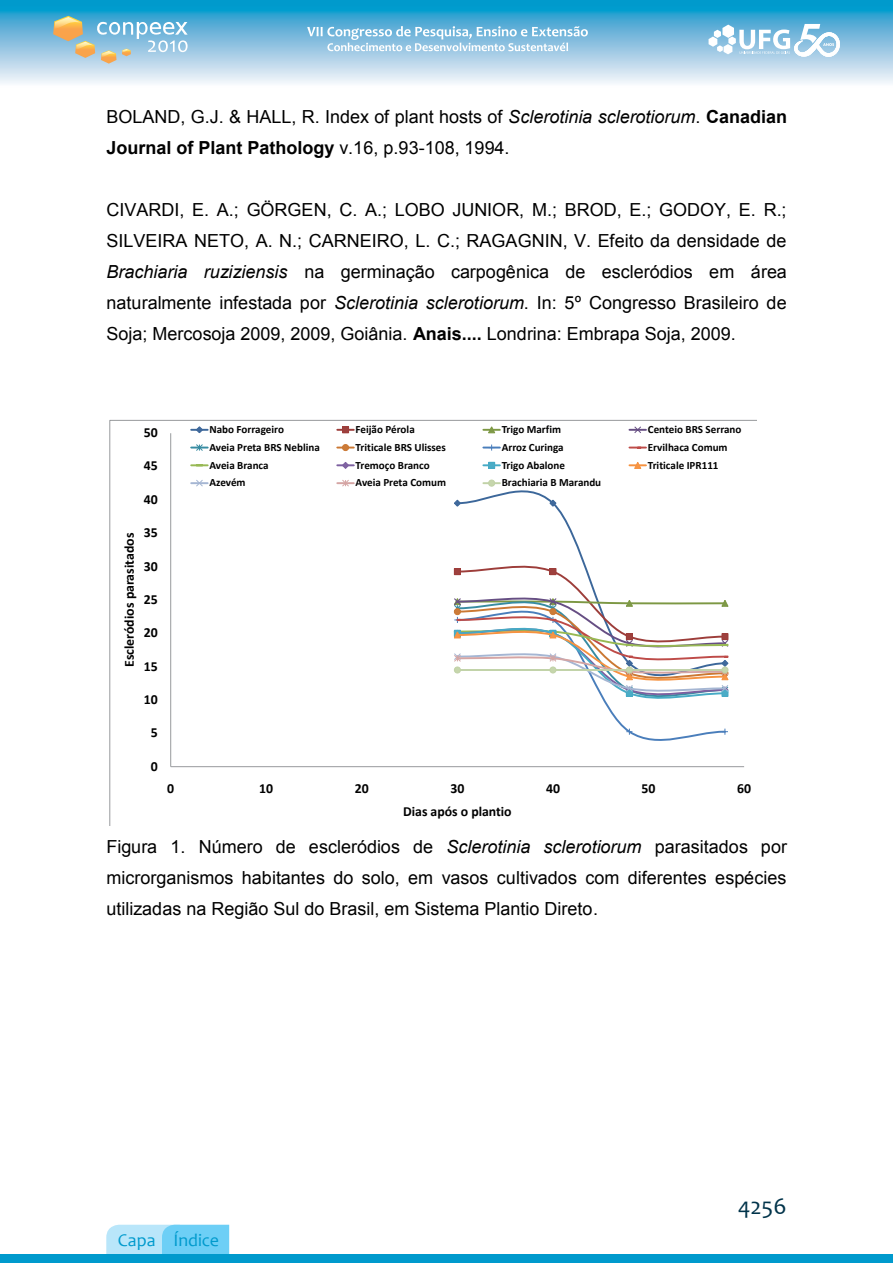
<style>
.page{position:relative;width:893px;height:1263px;background:#fff}
.page>*{position:absolute;margin:0;border:0;box-sizing:border-box;transform-origin:0 0}
.t1{font:24px "Candara";color:#00334a}
.t2{font:18px/31px "Arial";color:#000;text-align:justify}
.t3{font:18px "Candara";letter-spacing:-.005em;color:#009acd}
.t4{font:700 13.95px "Calibri";color:#000}
.t5{font:700 13.8px "Calibri";color:#000}
.t6{font:700 11.1px "Calibri";color:#000}
.s1{font-style:italic}
.s2{font-weight:700}
</style>
<div class="page">
<svg style="left:106px;top:1225px;width:123px;height:29px;background:#91d9f7"></svg>
<svg style="left:0;top:1px;width:893px;height:83px;background:#80c3e1"></svg>
<svg style="left:708px;top:24px;width:132px;height:33px"></svg>
<svg style="left:53px;top:16px;width:135px;height:48px;background:#a1c3cd"></svg>
<svg style="left:307px;top:26px;width:281px;height:25px;background:#9ccae5"></svg>
<svg style="left:109px;top:420px;width:647px;height:406px"></svg>
<div style="left:0;top:1254px;width:893px;height:9px;background:#009acd"></div>
<p class="t2" style="left:106px;top:101px;width:682px">BOLAND, G.J. &amp; HALL, R. Index of plant hosts of <span class="s1">Sclerotinia sclerotiorum</span>. <span class="s2">Canadian<br>Journal of Plant Pathology</span> v.16, p.93-108, 1994.</p>
<p class="t2" style="left:106px;top:195px;width:682px">CIVARDI, E. A.; GÖRGEN, C. A.; LOBO JUNIOR, M.; BROD, E.; GODOY, E. R.; SILVEIRA NETO, A. N.; CARNEIRO, L. C.; RAGAGNIN, V. Efeito da densidade de <span class="s1">Brachiaria ruziziensis</span> na germinação carpogênica de escleródios em área naturalmente infestada por <span class="s1">Sclerotinia sclerotiorum</span>. In: 5º Congresso Brasileiro de Soja; Mercosoja 2009, 2009, Goiânia. <span class="s2">Anais....</span> Londrina: Embrapa Soja, 2009.</p>
<p class="t5" style="left:144px;top:424px;width:15px">50</p>
<p class="t5" style="left:144px;top:457px;width:15px">45</p>
<p class="t5" style="left:144px;top:491px;width:15px">40</p>
<p class="t5" style="left:121px;top:667px;width:136px;rotate:-90deg">Escleródios parasitados</p>
<p class="t5" style="left:144px;top:524px;width:15px">35</p>
<p class="t4" style="left:144px;top:557px;width:16px">30</p>
<p class="t5" style="left:144px;top:591px;width:15px">25</p>
<p class="t5" style="left:144px;top:624px;width:15px">20</p>
<p class="t5" style="left:144px;top:657px;width:15px">15</p>
<p class="t5" style="left:144px;top:691px;width:15px">10</p>
<p class="t5" style="left:151px;top:724px;width:8px">5</p>
<p class="t4" style="left:151px;top:757px;width:9px">0</p>
<p class="t6" style="left:209px;top:422px;width:76px">Nabo Forrageiro</p>
<p class="t6" style="left:356px;top:422px;width:61px">Feijão Pérola</p>
<p class="t6" style="left:502px;top:422px;width:61px">Trigo Marfim</p>
<p class="t6" style="left:648px;top:422px;width:95px">Centeio BRS Serrano</p>
<p class="t6" style="left:209px;top:440px;width:112px">Aveia Preta BRS Neblina</p>
<p class="t6" style="left:356px;top:440px;width:92px">Triticale BRS Ulisses</p>
<p class="t6" style="left:502px;top:440px;width:63px">Arroz Curinga</p>
<p class="t6" style="left:648px;top:440px;width:81px">Ervilhaca Comum</p>
<p class="t6" style="left:209px;top:458px;width:61px">Aveia Branca</p>
<p class="t6" style="left:356px;top:458px;width:76px">Tremoço Branco</p>
<p class="t6" style="left:502px;top:458px;width:65px">Trigo Abalone</p>
<p class="t6" style="left:648px;top:458px;width:72px">Triticale IPR111</p>
<p class="t6" style="left:209px;top:476px;width:38px">Azevém</p>
<p class="t6" style="left:356px;top:476px;width:92px">Aveia Preta Comum</p>
<p class="t6" style="left:502px;top:476px;width:101px">Brachiaria B Marandu</p>
<p class="t5" style="left:167px;top:780px;width:8px">0</p>
<p class="t5" style="left:259px;top:780px;width:15px">10</p>
<p class="t5" style="left:355px;top:780px;width:15px">20</p>
<p class="t5" style="left:450px;top:780px;width:15px">30</p>
<p class="t5" style="left:546px;top:780px;width:15px">40</p>
<p class="t5" style="left:642px;top:780px;width:15px">50</p>
<p class="t5" style="left:737px;top:780px;width:15px">60</p>
<p class="t5" style="left:403px;top:803px;width:110px">Dias após o plantio</p>
<p class="t2" style="left:106px;top:831px;width:682px">Figura 1. Número de escleródios de <span class="s1">Sclerotinia sclerotiorum</span> parasitados por microrganismos habitantes do solo, em vasos cultivados com diferentes espécies utilizadas na Região Sul do Brasil, em Sistema Plantio Direto.</p>
<p class="t3" style="left:118px;top:1229px;width:103px">Capa Índice</p>
<h1 class="t1" style="left:738px;top:1192px;width:50px">4256</h1>
</div>
